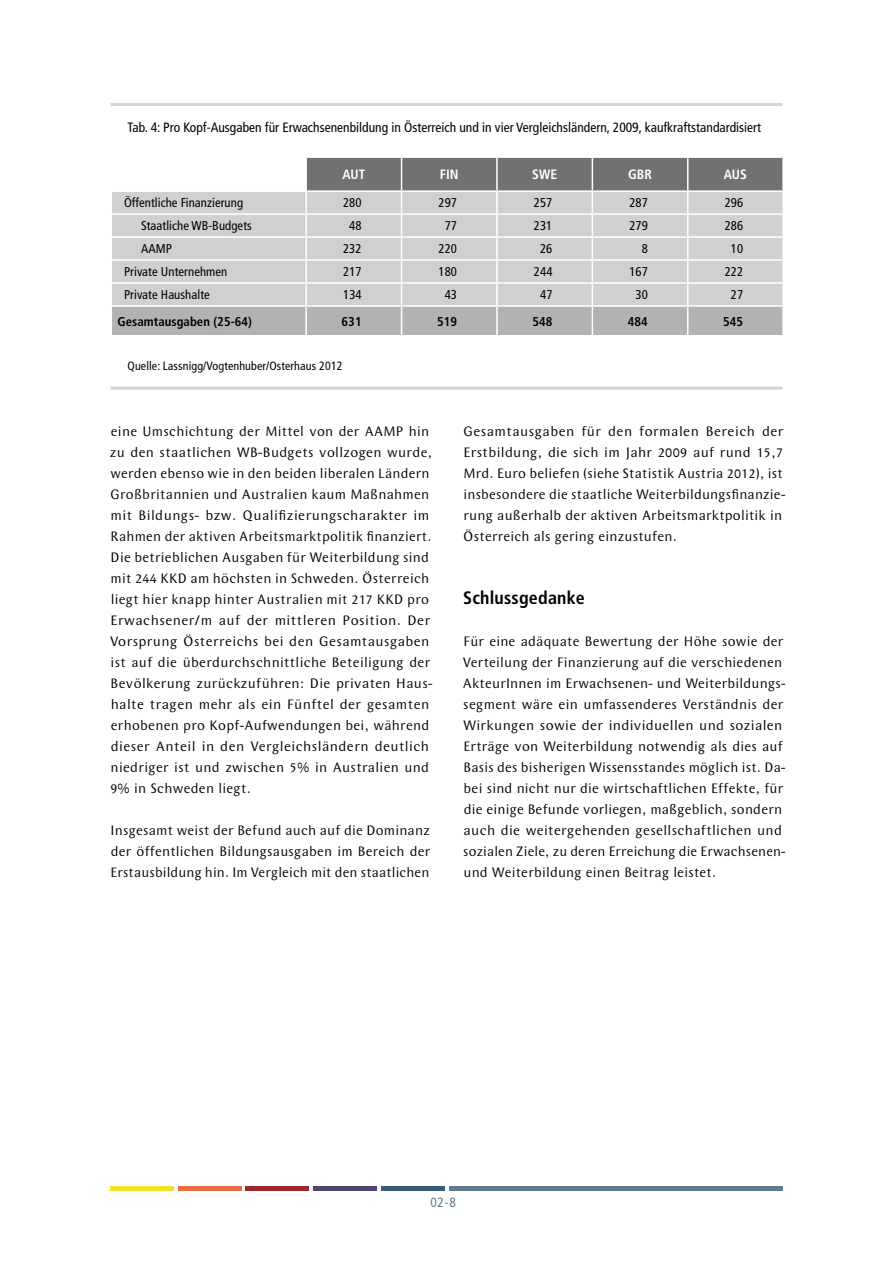
<style>
.page{position:relative;width:893px;height:1263px;background:#fff}
.page>*{position:absolute;margin:0;border:0;box-sizing:border-box;transform-origin:0 0}
.t1{font:700 condensed 18px "Frutiger LT Std";letter-spacing:.01em;color:#000}
.t2{font:14.25px/21px "Wunderlich";letter-spacing:.02em;color:#000}
.t3{font:condensed 13.5px "Frutiger LT Std";color:#000}
.t4{font:700 condensed 13.5px "Frutiger LT Std";letter-spacing:.005em;color:#fff}
.t5{font:condensed 13.5px "Frutiger LT Std";color:#627c8c}
.t6{font:condensed 12.75px "Frutiger LT Std";letter-spacing:.005em;color:#000}
.t7{font:700 condensed 12.75px "Frutiger LT Std";letter-spacing:.005em;color:#000}
.t8{font:condensed 12px "Frutiger LT Std";letter-spacing:.01em;color:#000}
</style>
<div class="page">
<div style="left:111px;top:1186px;width:63px;height:5px;background:#f6e329"></div>
<div style="left:178px;top:1186px;width:64px;height:5px;background:#eb6f46"></div>
<div style="left:246px;top:1186px;width:63px;height:5px;background:#9b2731"></div>
<div style="left:313px;top:1186px;width:64px;height:5px;background:#524472"></div>
<div style="left:381px;top:1186px;width:63px;height:5px;background:#365d7b"></div>
<div style="left:449px;top:1186px;width:333px;height:5px;background:#627c8c"></div>
<hr style="left:111px;top:103px;width:671px;height:3px;background:#d1d5d9">
<hr style="left:111px;top:387px;width:671px;height:3px;background:#d1d5d9">
<svg style="left:111px;top:157px;width:672px;height:178px;background:#c3c4c5"></svg>
<hr style="left:782px;top:307px;width:2px;height:28px;background:#fff">
<p class="t3" style="left:128px;top:119px;width:635px">Tab. 4: Pro Kopf-Ausgaben für Erwachsenenbildung in Österreich und in vier Vergleichsländern, 2009, kaufkraftstandardisiert</p>
<p class="t4" style="left:342px;top:167px;width:24px">AUT</p>
<p class="t4" style="left:440px;top:167px;width:20px">FIN</p>
<p class="t4" style="left:532px;top:167px;width:26px">SWE</p>
<p class="t4" style="left:628px;top:167px;width:25px">GBR</p>
<p class="t4" style="left:724px;top:167px;width:25px">AUS</p>
<p class="t6" style="left:124px;top:196px;width:121px">Öffentliche Finanzierung</p>
<p class="t6" style="left:343px;top:196px;width:20px">280</p>
<p class="t6" style="left:438px;top:196px;width:20px">297</p>
<p class="t6" style="left:534px;top:196px;width:20px">257</p>
<p class="t6" style="left:629px;top:196px;width:20px">287</p>
<p class="t6" style="left:725px;top:196px;width:20px">296</p>
<p class="t6" style="left:141px;top:219px;width:112px">Staatliche WB-Budgets</p>
<p class="t6" style="left:349px;top:219px;width:14px">48</p>
<p class="t6" style="left:445px;top:219px;width:14px">77</p>
<p class="t6" style="left:534px;top:219px;width:20px">231</p>
<p class="t6" style="left:629px;top:219px;width:20px">279</p>
<p class="t6" style="left:725px;top:219px;width:20px">286</p>
<p class="t6" style="left:141px;top:241px;width:32px">AAMP</p>
<p class="t6" style="left:343px;top:241px;width:20px">232</p>
<p class="t6" style="left:439px;top:241px;width:20px">220</p>
<p class="t6" style="left:540px;top:241px;width:14px">26</p>
<p class="t6" style="left:642px;top:241px;width:8px">8</p>
<p class="t6" style="left:731px;top:241px;width:14px">10</p>
<p class="t6" style="left:124px;top:264px;width:105px">Private Unternehmen</p>
<p class="t6" style="left:343px;top:264px;width:20px">217</p>
<p class="t6" style="left:439px;top:264px;width:20px">180</p>
<p class="t6" style="left:534px;top:264px;width:20px">244</p>
<p class="t6" style="left:629px;top:264px;width:20px">167</p>
<p class="t6" style="left:725px;top:264px;width:20px">222</p>
<p class="t6" style="left:124px;top:287px;width:87px">Private Haushalte</p>
<p class="t6" style="left:343px;top:287px;width:20px">134</p>
<p class="t6" style="left:445px;top:287px;width:14px">43</p>
<p class="t6" style="left:540px;top:287px;width:14px">47</p>
<p class="t6" style="left:636px;top:287px;width:14px">30</p>
<p class="t6" style="left:731px;top:287px;width:14px">27</p>
<p class="t7" style="left:117px;top:314px;width:136px">Gesamtausgaben (25-64)</p>
<p class="t7" style="left:342px;top:314px;width:22px">631</p>
<p class="t7" style="left:437px;top:314px;width:22px">519</p>
<p class="t7" style="left:532px;top:314px;width:22px">548</p>
<p class="t7" style="left:628px;top:314px;width:22px">484</p>
<p class="t7" style="left:723px;top:314px;width:22px">545</p>
<p class="t8" style="left:128px;top:358px;width:217px">Quelle: Lassnigg/Vogtenhuber/Osterhaus 2012</p>
<p class="t2" style="left:110px;top:421px;width:324px">eine Umschichtung der Mittel von der AAMP hin zu den staatlichen WB-Budgets vollzogen wurde, werden ebenso wie in den beiden liberalen Ländern Großbritannien und Australien kaum Maßnahmen mit Bildungs- bzw. Qualifizierungscharakter im Rahmen der aktiven Arbeitsmarktpolitik finanziert.<br>Die betrieblichen Ausgaben für Weiterbildung sind mit 244 KKD am höchsten in Schweden. Österreich liegt hier knapp hinter Australien mit 217 KKD pro Erwachsener/m auf der mittleren Position. Der Vorsprung Österreichs bei den Gesamtausgaben ist auf die überdurchschnittliche Beteiligung der Bevölkerung zurückzuführen: Die privaten Haus&shy;halte tragen mehr als ein Fünftel der gesamten erhobenen pro Kopf-Aufwendungen bei, während dieser Anteil in den Vergleichsländern deutlich niedriger ist und zwischen 5% in Australien und 9% in Schweden liegt.</p>
<p class="t2" style="left:111px;top:820px;width:321px;text-align:justify">Insgesamt weist der Befund auch auf die Dominanz der öffentlichen Bildungsausgaben im Bereich der Erstausbildung hin. Im Vergleich mit den staatlichen</p>
<p class="t2" style="left:463px;top:421px;width:324px">Gesamtausgaben für den formalen Bereich der Erstbildung, die sich im Jahr 2009 auf rund 15,7<br>Mrd. Euro beliefen (siehe Statistik Austria 2012), ist insbesondere die staatliche Weiterbildungsfinanzie&shy;rung außerhalb der aktiven Arbeitsmarktpolitik in Österreich als gering einzustufen.</p>
<p class="t1" style="left:463px;top:587px;width:123px">Schlussgedanke</p>
<p class="t2" style="left:463px;top:631px;width:324px">Für eine adäquate Bewertung der Höhe sowie der Verteilung der Finanzierung auf die verschiedenen AkteurInnen im Erwachsenen- und Weiterbildungs&shy;segment wäre ein umfassenderes Verständnis der Wirkungen sowie der individuellen und sozialen Erträge von Weiterbildung notwendig als dies auf Basis des bisherigen Wissensstandes möglich ist. Da&shy;bei sind nicht nur die wirtschaftlichen Effekte, für die einige Befunde vorliegen, maßgeblich, sondern auch die weitergehenden gesellschaftlichen und sozialen Ziele, zu deren Erreichung die Erwachsenen&shy;und Weiterbildung einen Beitrag leistet.</p>
<p class="t5" style="left:430px;top:1195px;width:27px">02-8</p>
</div>
